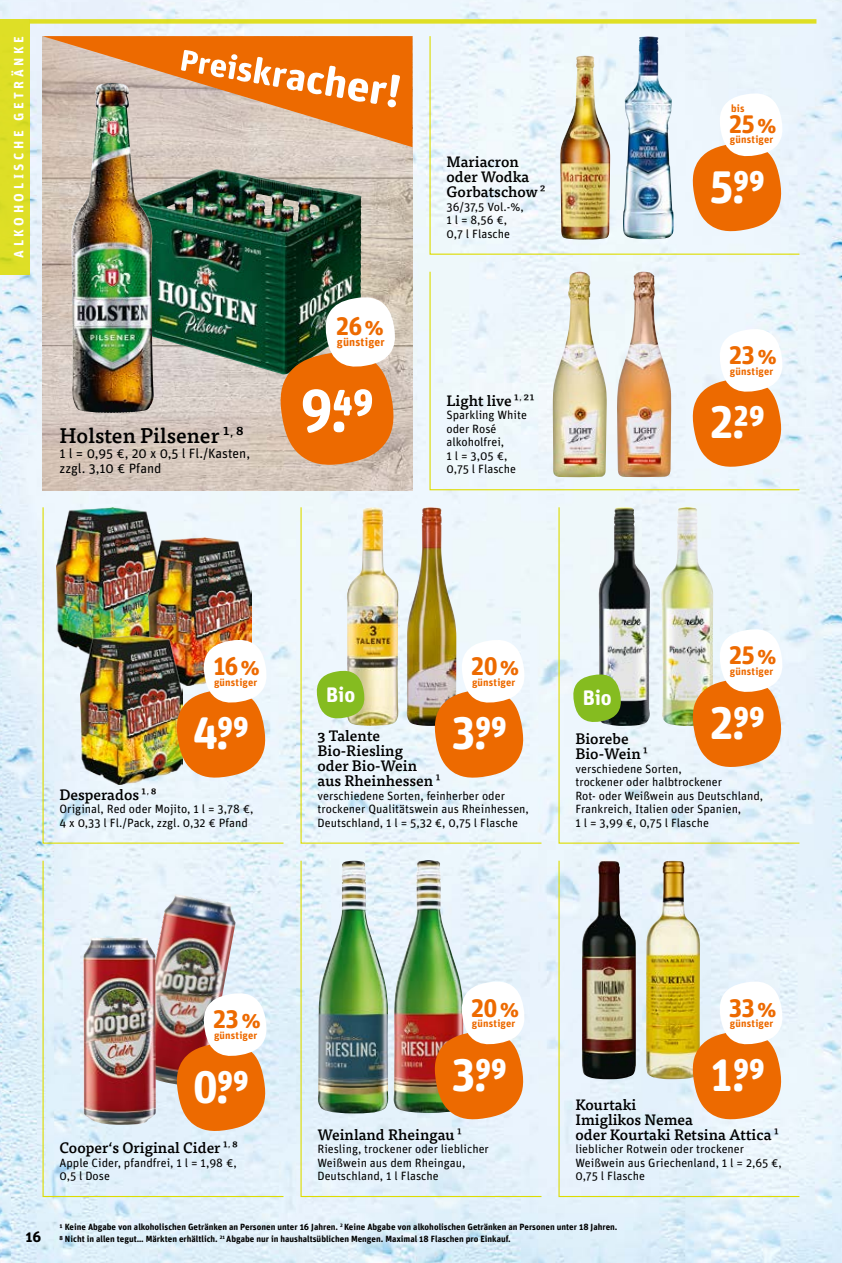
<style>
.page{position:relative;width:842px;height:1263px;background:#fff}
.page>*{position:absolute;margin:0;border:0;box-sizing:border-box;transform-origin:0 0}
.t1{font:60px "tegut Preise";color:#fff}
.t2{font:45.6px "tegut Preise";color:#fff}
.t3{font:25.35px "tegut Preise";letter-spacing:-.035em;color:#ed6a00}
.t4{font:500 21px "Tisa OT";color:#000}
.t5{font:700 21px "Unit Rounded OT";letter-spacing:-.005em;color:#fff}
.t6{font:500 15px/15px "Tisa OT";color:#000}
.t7{font:700 15px "Unit Rounded OT";color:#000}
.t8{font:13.5px/15px "Unit Rounded OT";color:#000}
.t9{font:700 13.5px "Unit Rounded OT";letter-spacing:.26em;color:#fff}
.t10{font:12px/13.5px "Unit Rounded OT";color:#000}
.t11{font:700 11.55px "Unit Rounded OT";letter-spacing:.015em;color:#ed6a00}
.t12{font:700 10.5px "Unit Rounded OT";letter-spacing:.015em;color:#ed6a00}
.t13{font:700 9px/12px "Unit Rounded OT";color:#000}
.s1{font-weight:400}
.s2{font-family:"Unit Rounded OT";font-weight:700;font-size:24.75px}
</style>
<div class="page">
<img style="left:0;top:0;width:842px;height:1263px">
<div style="left:0;top:19px;width:30px;height:256px;background:#dedf26"></div>
<div style="left:30px;top:19px;width:786px;height:5px;background:#dfdf26"></div>
<img style="left:43px;top:147px;width:369px;height:343px">
<img style="left:133px;top:169px;width:229px;height:206px">
<img style="left:86px;top:147px;width:17px;height:53px">
<svg style="left:278px;top:296px;width:118px;height:171px"></svg>
<svg style="left:43px;top:36px;width:369px;height:111px;background:#dc9d69"></svg>
<img style="left:42px;top:506px;width:243px;height:338px">
<img style="left:42px;top:859px;width:243px;height:338px">
<img style="left:300px;top:506px;width:243px;height:338px">
<img style="left:429px;top:35px;width:371px;height:220px">
<svg style="left:429px;top:271px;width:371px;height:220px"></svg>
<img style="left:300px;top:859px;width:243px;height:338px">
<svg style="left:558px;top:506px;width:242px;height:338px;background:#dbdace"></svg>
<svg style="left:558px;top:859px;width:242px;height:338px;background:#d4cebc"></svg>
<p class="t9" style="left:11px;top:258px;width:223px;rotate:-90deg">ALKOHOLISCHE GETRÄNKE</p>
<h3 class="t4" style="left:60px;top:423px;width:186px">Holsten Pilsener <span class="s1">1</span><sup>,</sup> <span class="s1">8</span></h3>
<p class="t8" style="left:60px;top:446px;width:192px">1 l = 0,95 €, 20 x 0,5 l Fl./Kasten, zzgl. 3,10 € Pfand</p>
<h3 class="t3" style="left:336px;top:311px;width:50px">26<span class="s2">%</span></h3>
<p class="t11" style="left:337px;top:335px;width:49px">günstiger</p>
<h1 class="t1" style="left:301px;top:376px;width:74px">9.49</h1>
<p class="t6" style="left:446px;top:155px;width:101px">Mariacron oder Wodka<br>Gorbatschow<span class="s1">2</span></p>
<p class="t10" style="left:446px;top:200px;width:79px">36/37,5 Vol.-%,<br>1 l = 8,56 €,<br>0,7 l Flasche</p>
<p class="t6" style="left:446px;top:393px;width:90px">Light live<span class="s1">1</span><sup>,</sup> <span class="s1">21</span></p>
<p class="t10" style="left:446px;top:408px;width:82px">Sparkling White oder Rosé alkoholfrei,<br>1 l = 3,05 €,<br>0,75 l Flasche</p>
<p class="t12" style="left:731px;top:102px;width:15px">bis</p>
<h3 class="t3" style="left:729px;top:109px;width:49px">25<span class="s2">%</span></h3>
<p class="t12" style="left:730px;top:133px;width:45px">günstiger</p>
<h2 class="t2" style="left:709px;top:160px;width:57px">5.99</h2>
<h3 class="t3" style="left:729px;top:341px;width:49px">23<span class="s2">%</span></h3>
<p class="t12" style="left:730px;top:365px;width:45px">günstiger</p>
<h2 class="t2" style="left:709px;top:396px;width:57px">2.29</h2>
<h3 class="t3" style="left:213px;top:651px;width:49px">16<span class="s2">%</span></h3>
<p class="t12" style="left:214px;top:676px;width:45px">günstiger</p>
<h2 class="t2" style="left:193px;top:707px;width:57px">4.99</h2>
<p class="t6" style="left:60px;top:787px;width:98px">Desperados <span class="s1">1</span><sup>,</sup> <span class="s1">8</span></p>
<p class="t10" style="left:60px;top:802px;width:195px">Original, Red oder Mojito, 1 l = 3,78 €,<br>4 x 0,33 l Fl./Pack, zzgl. 0,32 € Pfand</p>
<h3 class="t5" style="left:326px;top:681px;width:31px">Bio</h3>
<h3 class="t3" style="left:471px;top:651px;width:50px">20<span class="s2">%</span></h3>
<p class="t12" style="left:472px;top:676px;width:45px">günstiger</p>
<h2 class="t2" style="left:451px;top:707px;width:57px">3.99</h2>
<p class="t6" style="left:317px;top:729px;width:125px">3 Talente<br>Bio-Riesling<br>oder Bio-Wein aus Rheinhessen<span class="s1">1</span></p>
<p class="t10" style="left:317px;top:789px;width:213px">verschiedene Sorten, feinherber oder trockener Qualitätswein aus Rheinhessen,<br>Deutschland, 1 l = 5,32 €, 0,75 l Flasche</p>
<h3 class="t3" style="left:729px;top:641px;width:49px">25<span class="s2">%</span></h3>
<p class="t12" style="left:730px;top:665px;width:45px">günstiger</p>
<h3 class="t5" style="left:583px;top:685px;width:31px">Bio</h3>
<h2 class="t2" style="left:709px;top:696px;width:57px">2.99</h2>
<p class="t6" style="left:575px;top:732px;width:74px">Biorebe<br>Bio-Wein<span class="s1">1</span></p>
<p class="t10" style="left:575px;top:762px;width:189px">verschiedene Sorten,<br>trockener oder halbtrockener<br>Rot- oder Weißwein aus Deutschland,<br>Frankreich, Italien oder Spanien,<br>1 l = 3,99 €, 0,75 l Flasche</p>
<p class="t7" style="left:26px;top:1227px;width:17px">16</p>
<h3 class="t3" style="left:213px;top:1005px;width:49px">23<span class="s2">%</span></h3>
<p class="t12" style="left:214px;top:1029px;width:45px">günstiger</p>
<h2 class="t2" style="left:193px;top:1060px;width:57px">0.99</h2>
<p class="t6" style="left:60px;top:1140px;width:180px">Cooper‘s Original Cider <span class="s1">1</span><sup>,</sup> <span class="s1">8</span></p>
<p class="t10" style="left:60px;top:1156px;width:179px">Apple Cider, pfandfrei, 1 l = 1,98 €,<br>0,5 l Dose</p>
<h3 class="t3" style="left:471px;top:993px;width:50px">20<span class="s2">%</span></h3>
<h3 class="t3" style="left:729px;top:993px;width:49px">33<span class="s2">%</span></h3>
<p class="t12" style="left:472px;top:1017px;width:45px">günstiger</p>
<p class="t12" style="left:730px;top:1017px;width:45px">günstiger</p>
<h2 class="t2" style="left:451px;top:1048px;width:57px">3.99</h2>
<h2 class="t2" style="left:709px;top:1048px;width:57px">1.99</h2>
<p class="t6" style="left:317px;top:1127px;width:146px">Weinland Rheingau<span class="s1">1</span></p>
<p class="t10" style="left:317px;top:1142px;width:173px">Riesling, trockener oder lieblicher<br>Weißwein aus dem Rheingau,<br>Deutschland, 1 l Flasche</p>
<p class="t6" style="left:575px;top:1097px;width:205px">Kourtaki<br>Imiglikos Nemea<br>oder Kourtaki Retsina Attica<span class="s1">1</span></p>
<p class="t10" style="left:575px;top:1142px;width:208px">lieblicher Rotwein oder trockener<br>Weißwein aus Griechenland, 1 l = 2,65 €,<br>0,75 l Flasche</p>
<p class="t13" style="left:60px;top:1220px;width:559px">1 Keine Abgabe von alkoholischen Getränken an Personen unter 16 Jahren. <sup>2</sup> Keine Abgabe von alkoholischen Getränken an Personen unter 18 Jahren.<br>8 Nicht in allen tegut… Märkten erhältlich. <sup>21</sup> Abgabe nur in haushaltsüblichen Mengen. Maximal 18 Flaschen pro Einkauf.</p>
</div>
